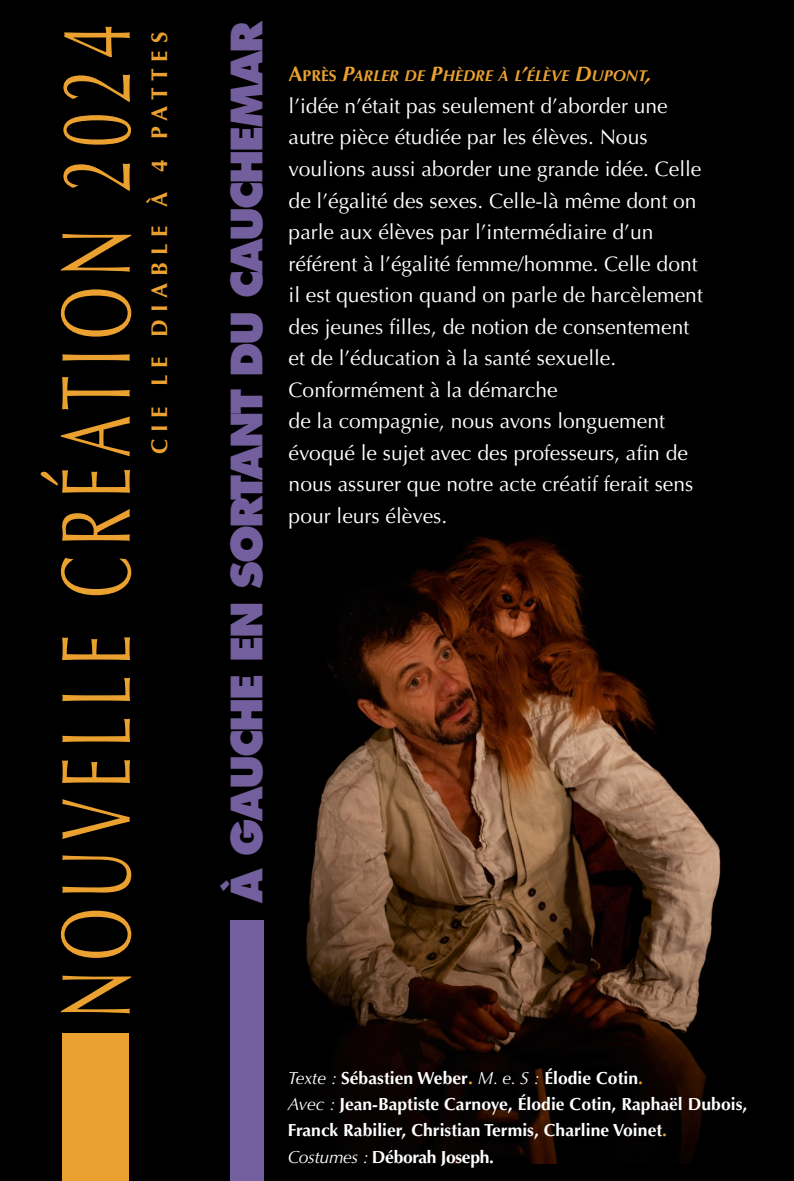
<style>
.page{position:relative;width:794px;height:1181px;background:#000}
.page>*{position:absolute;margin:0;border:0;box-sizing:border-box;transform-origin:0 0}
.t1{font:98.35px "Optima LT Std";letter-spacing:.15em;color:#eba12f;scale:.64 1}
.t2{font:800 42px "Futura Std";letter-spacing:-.06em;color:#745f9e}
.t3{font:700 22.75px "Optima LT Std";letter-spacing:.3em;color:#eba12f}
.t4{font:21px/31.5px "Optima LT Std";color:#fff}
.t5{font:700 17.5px/26.2px "Optima LT Std";color:#fff}
.t6{font:italic 700 15.75px "Optima LT Std";color:#eba12f}
.s1{font-style:normal;font-size:21px}
.s2{font-style:normal}
.s3{font-size:21px}
.s4{font-weight:400;font-style:italic}
.s5{color:#eba12f}
</style>
<div class="page">
<img style="left:277px;top:483px;width:505px;height:680px">
<div style="left:230px;top:920px;width:34px;height:261px;background:#745f9e"></div>
<div style="left:63px;top:1033px;width:66px;height:148px;background:#eba12f"></div>
<h1 class="t1" style="left:57px;top:1019px;width:1557px;rotate:-90deg">NOUVELLE CRÉATION 2024</h1>
<p class="t3" style="left:151px;top:454px;width:424px;rotate:-90deg">CIE LE DIABLE À 4 PATTES</p>
<h2 class="t2" style="left:228px;top:903px;width:884px;rotate:-90deg">À GAUCHE EN SORTANT DU CAUCHEMAR</h2>
<p class="t6" style="left:289px;top:70px;width:364px"><span class="s1">A</span><span class="s2">PRÈS</span> <span class="s3">P</span>ARLER DE <span class="s3">P</span>HÈDRE À L<span class="s3">’</span>ÉLÈVE <span class="s3">D</span>UPONT<span class="s3">,</span></p>
<p class="t4" style="left:289px;top:92px;width:416px">l’idée n’était pas seulement d’aborder une autre pièce étudiée par les élèves. Nous voulions aussi aborder une grande idée. Celle de l’égalité des sexes. Celle-là même dont on parle aux élèves par l’intermédiaire d’un référent à l’égalité femme/homme. Celle dont il est question quand on parle de harcèlement des jeunes filles, de notion de consentement et de l’éducation à la santé sexuelle.<br>Conformément à la démarche<br>de la compagnie, nous avons longuement évoqué le sujet avec des professeurs, afin de nous assurer que notre acte créatif ferait sens pour leurs élèves.</p>
<p class="t5" style="left:288px;top:1066px;width:461px"><span class="s4">Texte :</span> Sébastien Weber<span class="s5">.</span> <span class="s4">M. e. S :</span> Élodie Cotin<span class="s5">.<br></span><span class="s4">Avec :</span> Jean-Baptiste Carnoye, Élodie Cotin, Raphaël Dubois, Franck Rabilier, Christian Termis, Charline Voinet<span class="s5">.<br></span><span class="s4">Costumes :</span> Déborah Joseph.</p>
</div>
